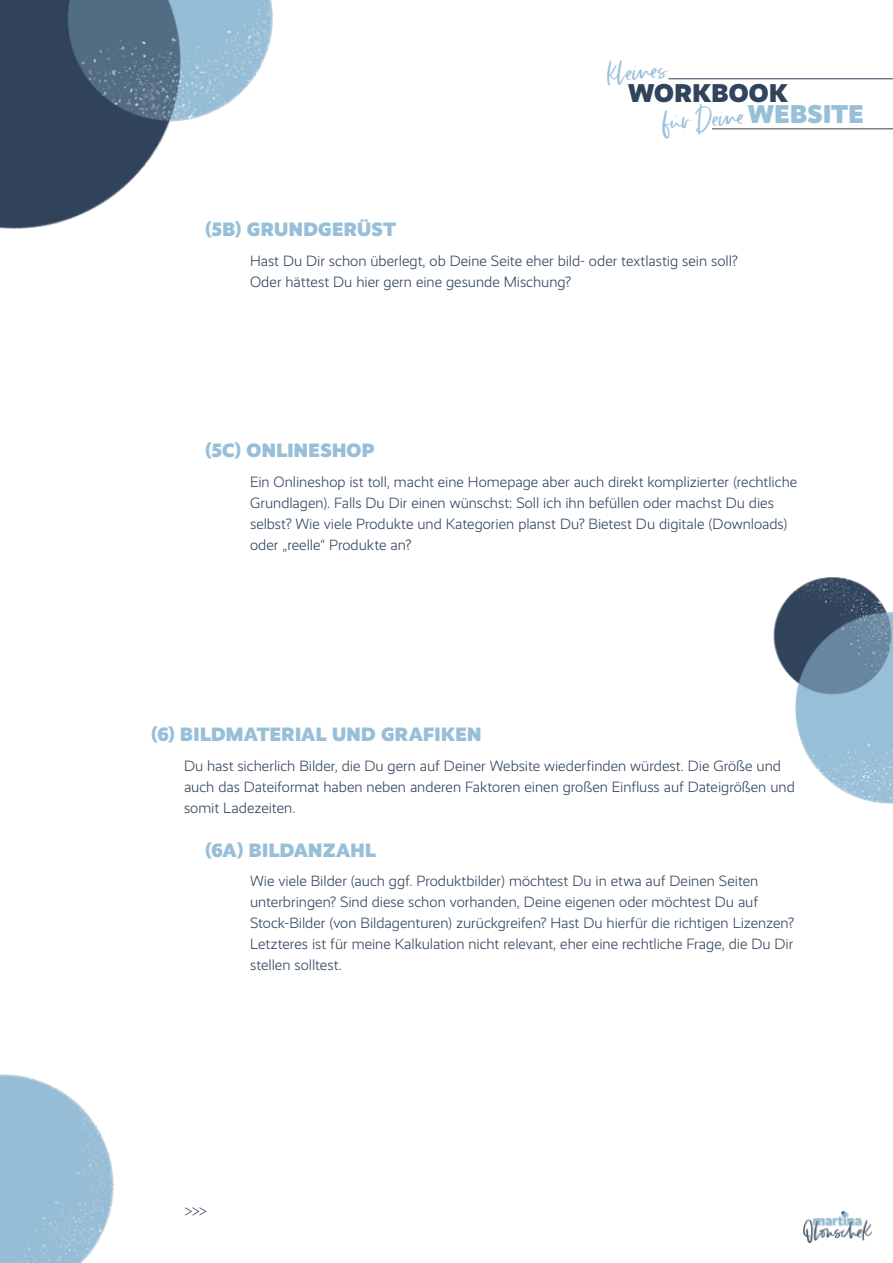
<style>
.page{position:relative;width:893px;height:1263px;background:#fff}
.page>*{position:absolute;margin:0;border:0;box-sizing:border-box;transform-origin:0 0}
.t1{font:31.05px/52.1px "Twinkle Twinkle";color:#98bfd8}
.t2{font:900 25.95px "Realist";letter-spacing:.01em;color:#30445c}
.t3{font:900 25.95px "Realist";letter-spacing:.01em;color:#98bfd8}
.t4{font:900 19.5px "Realist";letter-spacing:.015em;color:#98bfd8}
.t5{font:300 15px/21px "Realist";color:#30445c}
</style>
<div class="page">
<hr style="left:668px;top:79px;width:225px;height:1px;background:#30445c">
<hr style="left:712px;top:129px;width:181px;height:1px;background:#30445c">
<img style="left:803px;top:1211px;width:69px;height:31px">
<img style="left:773px;top:577px;width:120px;height:227px">
<img style="left:0;top:1074px;width:114px;height:189px">
<img style="left:0;top:0;width:273px;height:229px">
<h1 class="t1" style="left:657px;top:45px;width:83px;text-indent:-52px;rotate:-4deg">kleines<br>für Deine</h1>
<h2 class="t2" style="left:628px;top:77px;width:161px">WORKBOOK</h2>
<h2 class="t3" style="left:748px;top:98px;width:117px">WEBSITE</h2>
<h3 class="t4" style="left:205px;top:218px;width:192px">(5B) GRUNDGERÜST</h3>
<p class="t5" style="left:250px;top:250px;width:489px">Hast Du Dir schon überlegt, ob Deine Seite eher bild- oder textlastig sein soll?<br>Oder hättest Du hier gern eine gesunde Mischung?</p>
<h3 class="t4" style="left:205px;top:439px;width:171px">(5C) ONLINESHOP</h3>
<p class="t5" style="left:250px;top:471px;width:549px">Ein Onlineshop ist toll, macht eine Homepage aber auch direkt komplizierter (rechtliche Grundlagen). Falls Du Dir einen wünschst: Soll ich ihn befüllen oder machst Du dies selbst? Wie viele Produkte und Kategorien planst Du? Bietest Du digitale (Downloads) oder „reelle“ Produkte an?</p>
<h3 class="t4" style="left:151px;top:722px;width:332px">(6) BILDMATERIAL UND GRAFIKEN</h3>
<p class="t5" style="left:184px;top:755px;width:612px">Du hast sicherlich Bilder, die Du gern auf Deiner Website wiederfinden würdest. Die Größe und auch das Dateiformat haben neben anderen Faktoren einen großen Einfluss auf Dateigrößen und somit Ladezeiten.</p>
<h3 class="t4" style="left:205px;top:838px;width:173px">(6A) BILDANZAHL</h3>
<p class="t5" style="left:250px;top:871px;width:545px">Wie viele Bilder (auch ggf. Produktbilder) möchtest Du in etwa auf Deinen Seiten unterbringen? Sind diese schon vorhanden, Deine eigenen oder möchtest Du auf Stock-Bilder (von Bildagenturen) zurückgreifen? Hast Du hierfür die richtigen Lizenzen?<br>Letzteres ist für meine Kalkulation nicht relevant, eher eine rechtliche Frage, die Du Dir stellen solltest.</p>
<p class="t5" style="left:185px;top:1201px;width:24px">&gt;&gt;&gt;</p>
</div>
